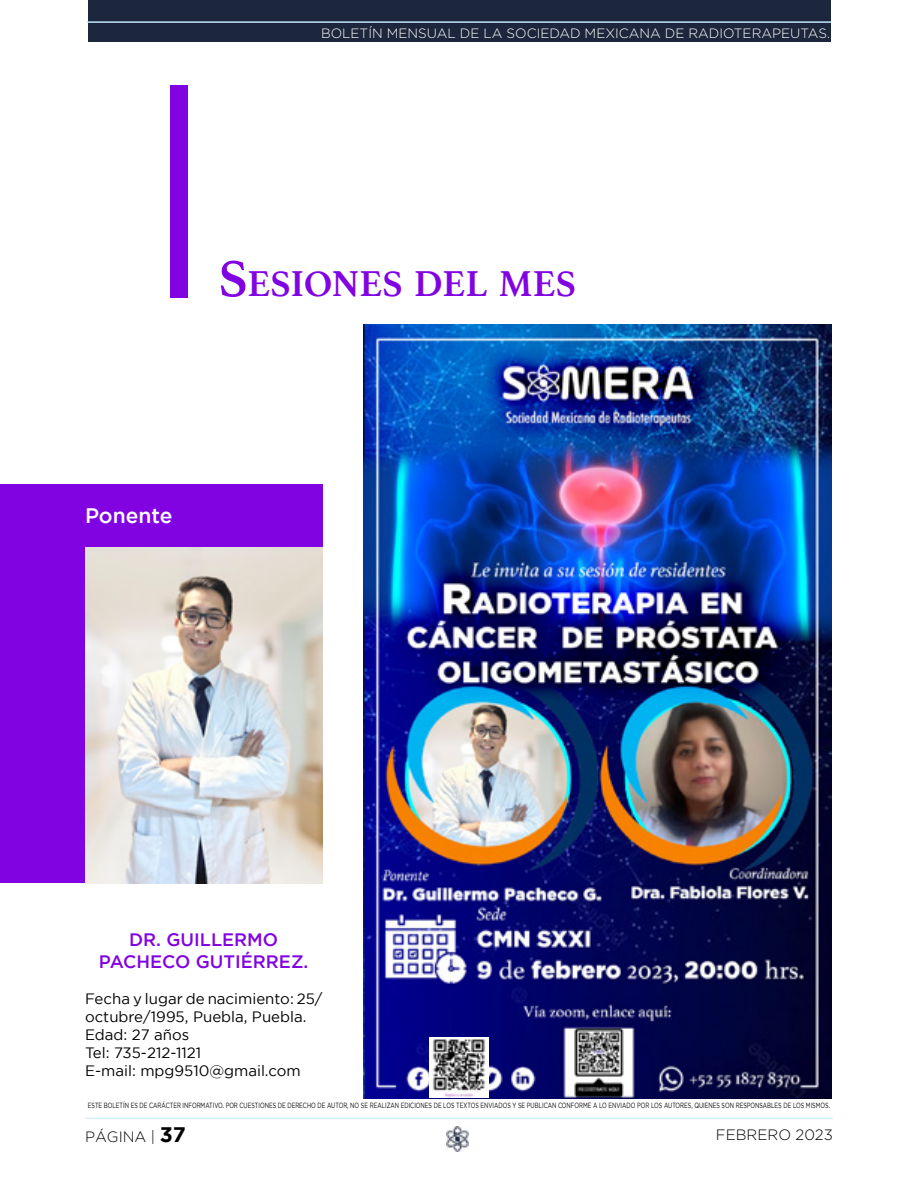
<style>
.page{position:relative;width:918px;height:1188px;background:#fff}
.page>*{position:absolute;margin:0;border:0;box-sizing:border-box;transform-origin:0 0}
.t1{font:700 37.8px "Athelas";color:#8203e1}
.t2{font:500 21px "Gotham";color:#fff}
.t3{font:500 18px/21.6px "Gotham";color:#8203e1;text-align:center}
.t4{font:15px/18px "Gotham";color:#000}
.t5{font:300 15px "Gotham";color:#000}
.t6{font:300 13.5px "Gotham";color:#fff}
.t7{font:7.5px "Gotham";color:#000;scale:.73 1}
.s1{font-size:54px}
.s2{font-weight:700;font-size:21px}
</style>
<div class="page">
<img style="left:446px;top:1127px;width:22px;height:24px">
<div style="left:88px;top:1px;width:743px;height:41px;background:#1c263c"></div>
<hr style="left:87px;top:21px;width:744px;height:2px;background:#c1e8fc">
<hr style="left:85px;top:1118px;width:748px;height:1px;background:#c1e8fc">
<div style="left:170px;top:85px;width:17px;height:213px;background:#8203e1"></div>
<img style="left:363px;top:324px;width:468px;height:775px">
<img style="left:429px;top:1037px;width:60px;height:60px">
<div style="left:0;top:484px;width:322px;height:399px;background:#8203e1"></div>
<img style="left:85px;top:548px;width:237px;height:335px">
<h3 class="t6" style="left:321px;top:26px;width:511px">BOLETÍN MENSUAL DE LA SOCIEDAD MEXICANA DE RADIOTERAPEUTAS.</h3>
<h1 class="t1" style="left:219px;top:253px;width:359px"><span class="s1">S</span>ESIONES DEL MES</h1>
<h2 class="t2" style="left:85px;top:504px;width:89px">Ponente</h2>
<h3 class="t3" style="left:99px;top:928px;width:211px">DR. GUILLERMO<br>PACHECO GUTIÉRREZ.</h3>
<h3 class="t4" style="left:85px;top:989px;width:239px">Fecha y lugar de nacimiento: 25/ octubre/1995, Puebla, Puebla.<br>Edad: 27 años<br>Tel: 735-212-1121<br>E-mail: mpg9510@gmail.com</h3>
<p class="t7" style="left:88px;top:1102px;width:1018px">ESTE BOLETÍN ES DE CARÁCTER INFORMATIVO. POR CUESTIONES DE DERECHO DE AUTOR, NO SE REALIZAN EDICIONES DE LOS TEXTOS ENVIADOS Y SE PUBLICAN CONFORME A LO ENVIADO POR LOS AUTORES, QUIENES SON RESPONSABLES DE LOS MISMOS.</p>
<h3 class="t5" style="left:85px;top:1129px;width:102px">PÁGINA | <span class="s2">37</span></h3>
<h3 class="t5" style="left:716px;top:1127px;width:119px">FEBRERO 2023</h3>
</div>
